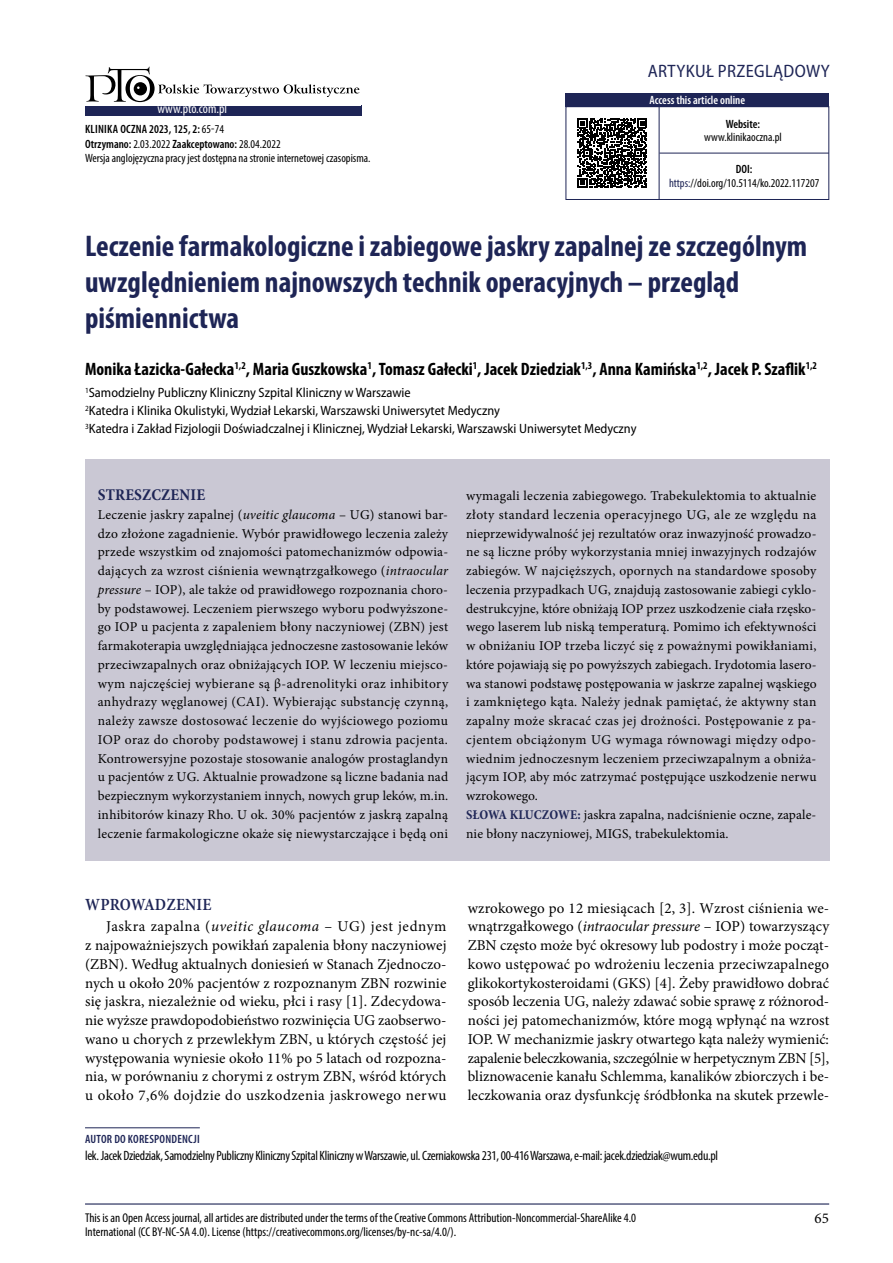
<style>
.page{position:relative;width:893px;height:1263px;background:#fff}
.page>*{position:absolute;margin:0;border:0;box-sizing:border-box;transform-origin:0 0}
.t1{font:700 condensed 30px/36px "Myriad Pro";color:#1e2556}
.t2{font:700 condensed 18px "Myriad Pro";color:#000}
.t3{font:semi-condensed 18px "Myriad Pro";letter-spacing:.02em;color:#1e2556}
.t4{font:600 condensed 17.25px "Minion Pro";letter-spacing:.01em;color:#1e2556}
.t5{font:700 condensed 16.5px "Minion Pro";letter-spacing:.01em;color:#1e2556}
.t6{font:15px/18.8px "Minion Pro";letter-spacing:.01em;color:#000;text-align:justify}
.t7{font:13.5px/18.8px "Minion Pro";letter-spacing:.015em;color:#000;text-align:justify}
.t8{font:semi-condensed 13.5px/18px "Myriad Pro";color:#000}
.t9{font:condensed 13.5px "Myriad Pro";letter-spacing:-.02em;color:#000}
.t10{font:condensed 13.5px "Myriad Pro";color:#fff}
.t11{font:condensed 12.75px/14.2px "Myriad Pro";color:#000}
.t12{font:condensed 12px/14.4px "Myriad Pro";color:#000;text-align:center}
.t13{font:600 condensed 12px "Myriad Pro";color:#fff}
.t14{font:600 condensed 12px "Myriad Pro";letter-spacing:.02em;color:#1e2556}
.t15{font:600 condensed 12px "Myriad Pro";color:#000}
.s1{font-weight:600}
.s2{color:#1e2556}
.s3{font-style:italic}
.s4{font-weight:700;font-stretch:condensed;color:#1e2556}
</style>
<div class="page">
<hr style="left:85px;top:1203px;width:744px;height:1px;background:#1e2556">
<div style="left:85px;top:105px;width:276px;height:11px;background:#1e2556"></div>
<div style="left:85px;top:459px;width:744px;height:401px;background:#cac8d4"></div>
<div style="left:566px;top:106px;width:263px;height:94px;border:1px solid #1e2556"></div>
<div style="left:566px;top:94px;width:263px;height:13px;background:#1e2556"></div>
<hr style="left:659px;top:107px;width:1px;height:92px;background:#1e2556">
<hr style="left:659px;top:153px;width:170px;height:1px;background:#1e2556">
<hr style="left:85px;top:1127px;width:115px;height:1px;background:#1e2556">
<svg style="left:85px;top:66px;width:274px;height:36px"></svg>
<svg style="left:578px;top:118px;width:69px;height:70px"></svg>
<p class="t10" style="left:157px;top:101px;width:71px">www.pto.com.pl</p>
<p class="t12" style="left:85px;top:122px;width:287px;text-align:left"><span class="s1">KLINIKA OCZNA 2023, 125, 2:</span> 65-74<br><span class="s1">Otrzymano:</span> 2.03.2022 <span class="s1">zaakceptowano:</span> 28.04.2022<br>Wersja anglojęzyczna pracy jest dostępna na stronie internetowej czasopisma.</p>
<h2 class="t3" style="left:648px;top:62px;width:182px">ARTYKUŁ przeglądowy</h2>
<p class="t13" style="left:650px;top:93px;width:97px">Access this article online</p>
<p class="t15" style="left:726px;top:116px;width:36px">Website:</p>
<p class="t12" style="left:669px;top:161px;width:152px"><span class="s1">DOI: </span><span class="s2">https:</span>//doi.org/10.5114/ko.2022.117207</p>
<p class="t12" style="left:704px;top:130px;width:79px">www.klinikaoczna.pl</p>
<h1 class="t1" style="left:85px;top:228px;width:724px">Leczenie farmakologiczne i zabiegowe jaskry zapalnej ze szczególnym uwzględnieniem najnowszych technik operacyjnych – przegląd piśmiennictwa</h1>
<h2 class="t2" style="left:85px;top:358px;width:733px">Monika Łazicka-Gałecka<sup>1,2</sup>, Maria Guszkowska<sup>1</sup>, Tomasz Gałecki<sup>1</sup>, Jacek Dziedziak<sup>1,3</sup>, Anna Kamińska<sup>1,2</sup>, Jacek P. Szaflik<sup>1,2</sup></h2>
<p class="t8" style="left:85px;top:384px;width:553px"><sup>1</sup>Samodzielny Publiczny Kliniczny Szpital Kliniczny w Warszawie<br><sup>2</sup>Katedra i Klinika Okulistyki, Wydział Lekarski, Warszawski Uniwersytet Medyczny<br><sup>3</sup>Katedra i Zakład Fizjologii Doświadczalnej i Klinicznej, Wydział Lekarski, Warszawski Uniwersytet Medyczny</p>
<p class="t5" style="left:98px;top:483px;width:109px">STRESZCZENIE</p>
<p class="t7" style="left:98px;top:505px;width:352px">Leczenie jaskry zapalnej (<span class="s3">uveitic glaucoma</span> – UG) stanowi bar&shy;dzo złożone zagadnienie. Wybór prawidłowego leczenia zależy przede wszystkim od znajomości patomechanizmów odpowia&shy;dających za wzrost ciśnienia wewnątrzgałkowego (<span class="s3">intraocular pressure</span> – IOP), ale także od prawidłowego rozpoznania choro&shy;by podstawowej. Leczeniem pierwszego wyboru podwyższone&shy;go IOP u pacjenta z zapaleniem błony naczyniowej (ZBN) jest farmakoterapia uwzględniająca jednoczesne zastosowanie leków przeciwzapalnych oraz obniżających IOP. W leczeniu miejsco&shy;wym najczęściej wybierane są β-adrenolityki oraz inhibitory anhydrazy węglanowej (CAI). Wybierając substancję czynną, należy zawsze dostosować leczenie do wyjściowego poziomu IOP oraz do choroby podstawowej i stanu zdrowia pacjenta.<br>Kontrowersyjne pozostaje stosowanie analogów prostaglandyn u pacjentów z UG. Aktualnie prowadzone są liczne badania nad bezpiecznym wykorzystaniem innych, nowych grup leków, m.in. inhibitorów kinazy Rho. U ok. 30% pacjentów z jaskrą zapalną leczenie farmakologiczne okaże się niewystarczające i będą oni</p>
<p class="t7" style="left:466px;top:486px;width:352px;text-align:left">wymagali leczenia zabiegowego. Trabekulektomia to aktualnie złoty standard leczenia operacyjnego UG, ale ze względu na nieprzewidywalność jej rezultatów oraz inwazyjność prowadzo&shy;ne są liczne próby wykorzystania mniej inwazyjnych rodzajów zabiegów. W najcięższych, opornych na standardowe sposoby leczenia przypadkach UG, znajdują zastosowanie zabiegi cyklo&shy;destrukcyjne, które obniżają IOP przez uszkodzenie ciała rzęsko&shy;wego laserem lub niską temperaturą. Pomimo ich efektywności w obniżaniu IOP trzeba liczyć się z poważnymi powikłaniami, które pojawiają się po powyższych zabiegach. Irydotomia lasero&shy;wa stanowi podstawę postępowania w jaskrze zapalnej wąskiego i zamkniętego kąta. Należy jednak pamiętać, że aktywny stan zapalny może skracać czas jej drożności. Postępowanie z pa&shy;cjentem obciążonym UG wymaga równowagi między odpo&shy;wiednim jednoczesnym leczeniem przeciwzapalnym a obniża&shy;jącym IOP, aby móc zatrzymać postępujące uszkodzenie nerwu wzrokowego.<br><span class="s4">SŁOWA KLUCZOWE:</span> jaskra zapalna, nadciśnienie oczne, zapale&shy;nie błony naczyniowej, MIGS, trabekulektomia.</p>
<p class="t4" style="left:85px;top:893px;width:128px">WPROWADZENIE</p>
<p class="t6" style="left:85px;top:917px;width:363px;text-indent:21px">Jaskra zapalna (<span class="s3">uveitic glaucoma</span> – UG) jest jednym z najpoważniejszych powikłań zapalenia błony naczyniowej (ZBN). Według aktualnych doniesień w Stanach Zjednoczo&shy;nych u około 20% pacjentów z rozpoznanym ZBN rozwinie się jaskra, niezależnie od wieku, płci i rasy [1]. Zdecydowa&shy;nie wyższe prawdopodobieństwo rozwinięcia UG zaobserwo&shy;wano u chorych z przewlekłym ZBN, u których częstość jej występowania wyniesie około 11% po 5 latach od rozpozna&shy;nia, w porównaniu z chorymi z ostrym ZBN, wśród których u około 7,6% dojdzie do uszkodzenia jaskrowego nerwu</p>
<p class="t6" style="left:468px;top:898px;width:363px">wzrokowego po 12 miesiącach [2, 3]. Wzrost ciśnienia we&shy;wnątrzgałkowego (<span class="s3">intraocular pressure</span> – IOP) towarzyszący ZBN często może być okresowy lub podostry i może począt&shy;kowo ustępować po wdrożeniu leczenia przeciwzapalnego glikokortykosteroidami (GKS) [4]. Żeby prawidłowo dobrać sposób leczenia UG, należy zdawać sobie sprawę z różnorod&shy;ności jej patomechanizmów, które mogą wpłynąć na wzrost IOP. W mechanizmie jaskry otwartego kąta należy wymienić: zapalenie beleczkowania, szczególnie w herpetycznym ZBN [5], bliznowacenie kanału Schlemma, kanalików zbiorczych i be&shy;leczkowania oraz dysfunkcję śródbłonka na skutek przewle-</p>
<p class="t14" style="left:85px;top:1132px;width:115px">autor do korespondencji</p>
<p class="t9" style="left:85px;top:1147px;width:634px">lek. Jacek Dziedziak, Samodzielny Publiczny Kliniczny Szpital Kliniczny w Warszawie, ul. Czerniakowska 231, 00-416 Warszawa, e-mail: jacek.dziedziak@wum.edu.pl</p>
<p class="t11" style="left:85px;top:1210px;width:552px">This is an Open Access journal, all articles are distributed under the terms of the Creative Commons Attribution-Noncommercial-ShareAlike 4.0<br>International (CC BY-NC-SA 4.0). License (https://creativecommons.org/licenses/by-nc-sa/4.0/).</p>
<p class="t6" style="left:815px;top:1209px;width:16px">65</p>
</div>
